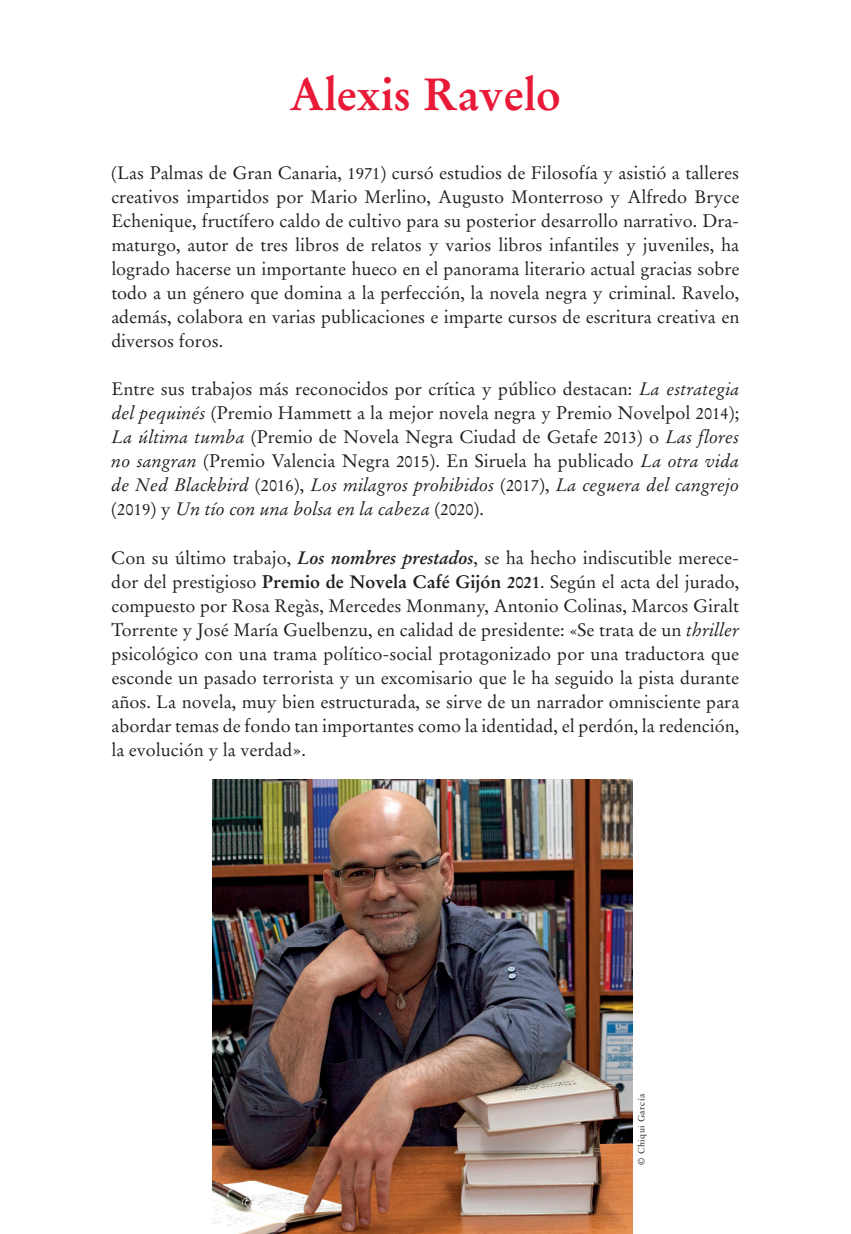
<style>
.page{position:relative;width:851px;height:1234px;background:#fff}
.page>*{position:absolute;margin:0;border:0;box-sizing:border-box;transform-origin:0 0}
.t1{font:700 45px "Stempel Garamond LT Std";color:#e91938}
.t2{font:18px/24px "Stempel Garamond LT Std";color:#231f20;text-align:justify}
.t3{font:9px "Sabon LT Std";letter-spacing:.05em;color:#231f20}
.s1{font-size:16.5px}
.s2{font-style:italic}
.s3{font-weight:700;font-style:italic}
.s4{font-weight:700}
.s5{font-weight:700;font-size:16.5px}
</style>
<div class="page">
<img style="left:213px;top:779px;width:419px;height:454px">
<h1 class="t1" style="left:289px;top:67px;width:273px">Alexis Ravelo</h1>
<p class="t2" style="left:111px;top:161px;width:629px">(Las Palmas de Gran Canaria, <span class="s1">1971</span>) cursó estudios de Filosofía y asistió a talleres creativos impartidos por Mario Merlino, Augusto Monterroso y Alfredo Bryce Echenique, fructífero caldo de cultivo para su posterior desarrollo narrativo. Dra&shy;maturgo, autor de tres libros de relatos y varios libros infantiles y juveniles, ha logrado hacerse un importante hueco en el panorama literario actual gracias sobre todo a un género que domina a la perfección, la novela negra y criminal. Ravelo, además, colabora en varias publicaciones e imparte cursos de escritura creativa en diversos foros.</p>
<p class="t2" style="left:111px;top:377px;width:629px">Entre sus trabajos más reconocidos por crítica y público destacan: <span class="s2">La estrategia del pequinés</span> (Premio Hammett a la mejor novela negra y Premio Novelpol <span class="s1">2014</span>); <span class="s2">La última tumba</span> (Premio de Novela Negra Ciudad de Getafe <span class="s1">2013</span>) o <span class="s2">Las flores no sangran</span> (Premio Valencia Negra <span class="s1">2015</span>). En Siruela ha publicado <span class="s2">La otra vida de Ned Blackbird</span> (<span class="s1">2016</span>), <span class="s2">Los milagros prohibidos</span> (<span class="s1">2017</span>), <span class="s2">La ceguera del cangrejo </span>(<span class="s1">2019</span>) y <span class="s2">Un tío con una bolsa en la cabeza</span> (<span class="s1">2020</span>).</p>
<p class="t2" style="left:111px;top:545px;width:629px">Con su último trabajo, <span class="s3">Los nombres prestados</span>, se ha hecho indiscutible merece&shy;dor del prestigioso <span class="s4">Premio de Novela Café Gijón</span> <span class="s5">2021</span>. Según el acta del jurado, compuesto por Rosa Regàs, Mercedes Monmany, Antonio Colinas, Marcos Giralt Torrente y José María Guelbenzu, en calidad de presidente: <span class="s1">«</span>Se trata de un <span class="s2">thriller </span>psicológico con una trama político-social protagonizado por una traductora que esconde un pasado terrorista y un excomisario que le ha seguido la pista durante años. La novela, muy bien estructurada, se sirve de un narrador omnisciente para abordar temas de fondo tan importantes como la identidad, el perdón, la redención, la evolución y la verdad».</p>
<p class="t3" style="left:636px;top:1164px;width:73px;rotate:-90deg">© Chiqui García</p>
</div>
